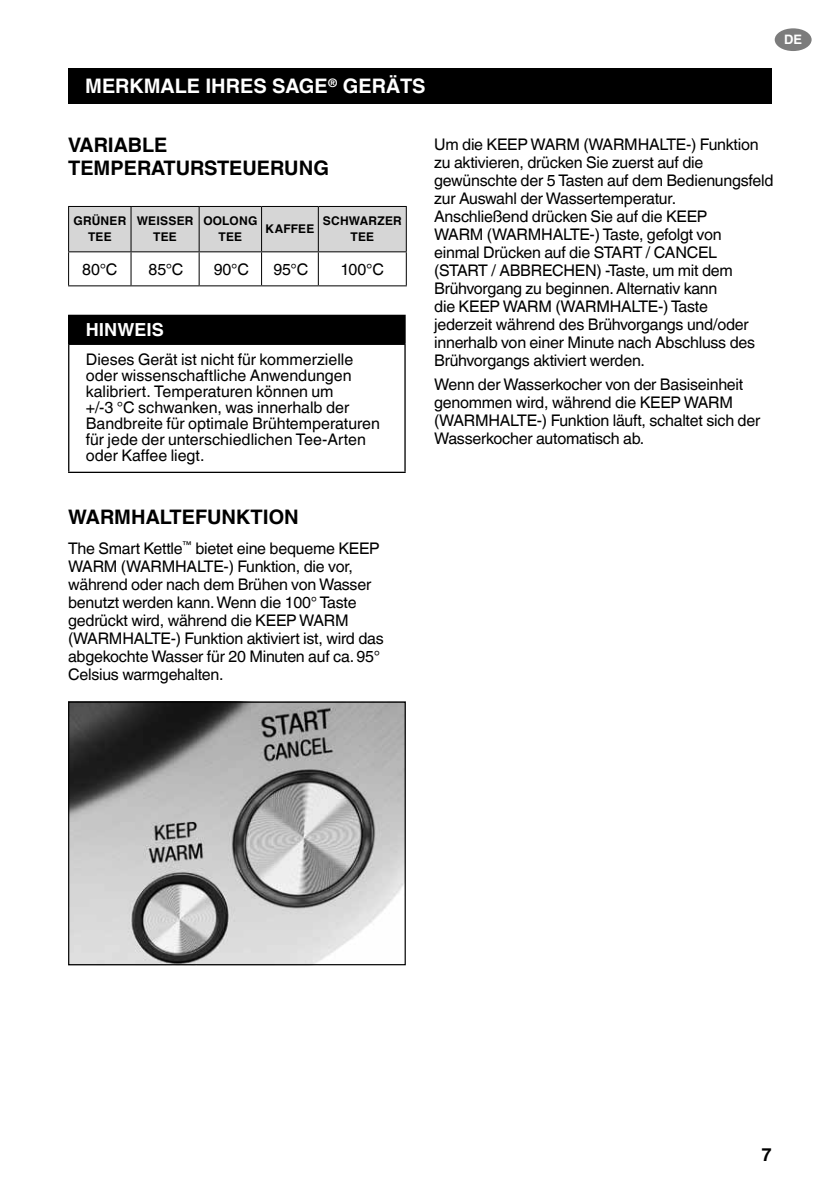
<style>
.page{position:relative;width:840px;height:1191px;background:#fff}
.page>*{position:absolute;margin:0;border:0;box-sizing:border-box;transform-origin:0 0}
.t1{font:700 20px/23px "Helvetica World";color:#000}
.t2{font:700 20px "Helvetica World";color:#fff}
.t3{font:700 18px "Helvetica World";color:#fff}
.t4{font:700 18px "Helvetica World";color:#000}
.t5{font:16px/18px "Helvetica World";letter-spacing:-.015em;color:#000}
.t6{font:700 13px "Helvetica World";color:#fff}
.t7{font:700 12px/16px "Helvetica World";letter-spacing:.015em;color:#000;text-align:center}
</style>
<div class="page">
<div style="left:774px;top:28px;width:37px;height:23px;background:#7c7c7c;border-radius:50%"></div>
<div style="left:68px;top:68px;width:703px;height:36px;background:#000"></div>
<svg style="left:69px;top:207px;width:336px;height:78px"></svg>
<hr style="left:68px;top:206px;width:63px;height:1px;background:#000">
<hr style="left:68px;top:207px;width:1px;height:44px;background:#000">
<hr style="left:131px;top:206px;width:68px;height:1px;background:#000">
<hr style="left:130px;top:207px;width:1px;height:44px;background:#000">
<hr style="left:199px;top:206px;width:62px;height:1px;background:#000">
<hr style="left:198px;top:207px;width:1px;height:44px;background:#000">
<hr style="left:261px;top:206px;width:57px;height:1px;background:#000">
<hr style="left:261px;top:207px;width:1px;height:44px;background:#000">
<hr style="left:318px;top:206px;width:88px;height:1px;background:#000">
<hr style="left:317px;top:207px;width:1px;height:44px;background:#000">
<hr style="left:405px;top:207px;width:1px;height:44px;background:#000">
<hr style="left:68px;top:251px;width:63px;height:1px;background:#000">
<hr style="left:68px;top:252px;width:1px;height:33px;background:#000">
<hr style="left:131px;top:251px;width:68px;height:1px;background:#000">
<hr style="left:130px;top:252px;width:1px;height:33px;background:#000">
<hr style="left:199px;top:251px;width:62px;height:1px;background:#000">
<hr style="left:198px;top:252px;width:1px;height:33px;background:#000">
<hr style="left:261px;top:251px;width:57px;height:1px;background:#000">
<hr style="left:261px;top:252px;width:1px;height:33px;background:#000">
<hr style="left:318px;top:251px;width:88px;height:1px;background:#000">
<hr style="left:317px;top:252px;width:1px;height:33px;background:#000">
<hr style="left:405px;top:252px;width:1px;height:33px;background:#000">
<hr style="left:68px;top:285px;width:63px;height:1px;background:#000">
<hr style="left:131px;top:285px;width:68px;height:1px;background:#000">
<hr style="left:199px;top:285px;width:62px;height:1px;background:#000">
<hr style="left:261px;top:285px;width:57px;height:1px;background:#000">
<hr style="left:318px;top:285px;width:88px;height:1px;background:#000">
<div style="left:69px;top:315px;width:336px;height:29px;background:#000"></div>
<svg style="left:68px;top:316px;width:1px;height:28px"></svg>
<hr style="left:68px;top:315px;width:337px;height:1px;background:#000">
<hr style="left:68px;top:345px;width:1px;height:127px;background:#000">
<hr style="left:404px;top:345px;width:1px;height:127px;background:#000">
<hr style="left:68px;top:472px;width:337px;height:1px;background:#000">
<hr style="left:68px;top:344px;width:337px;height:1px;background:#000">
<img style="left:70px;top:703px;width:333px;height:260px">
<div style="left:68px;top:701px;width:337px;height:264px;border:1px solid #000"></div>
<p class="t2" style="left:85px;top:75px;width:341px">MERKMALE IHRES SAGE<sup>®</sup> GERÄTS</p>
<p class="t6" style="left:783px;top:32px;width:20px">DE</p>
<p class="t1" style="left:68px;top:134px;width:262px">VARIABLE<br>TEMPERATURSTEUERUNG</p>
<p class="t7" style="left:73px;top:213px;width:54px">GRÜNER<br>TEE</p>
<p class="t7" style="left:137px;top:213px;width:58px">WEISSER<br>TEE</p>
<p class="t7" style="left:203px;top:213px;width:55px">OOLONG<br>TEE</p>
<p class="t7" style="left:265px;top:221px;width:50px">KAFFEE</p>
<p class="t7" style="left:323px;top:213px;width:80px">SCHWARZER<br>TEE</p>
<p class="t5" style="left:82px;top:260px;width:37px">80°C</p>
<p class="t5" style="left:148px;top:260px;width:36px">85°C</p>
<p class="t5" style="left:213px;top:260px;width:37px">90°C</p>
<p class="t5" style="left:273px;top:260px;width:36px">95°C</p>
<p class="t5" style="left:340px;top:260px;width:45px">100°C</p>
<p class="t3" style="left:86px;top:319px;width:79px">HINWEIS</p>
<p class="t5" style="left:86px;top:351px;width:295px;line-height:16px">Dieses Gerät ist nicht für kommerzielle oder wissenschaftliche Anwendungen kalibriert. Temperaturen können um<br>+/-3 °C schwanken, was innerhalb der Bandbreite für optimale Brühtemperaturen für jede der unterschiedlichen Tee-Arten oder Kaffee liegt.</p>
<p class="t5" style="left:434px;top:135px;width:340px">Um die KEEP WARM (WARMHALTE-) Funktion zu aktivieren, drücken Sie zuerst auf die gewünschte der 5 Tasten auf dem Bedienungsfeld zur Auswahl der Wassertemperatur.<br>Anschließend drücken Sie auf die KEEP<br>WARM (WARMHALTE-) Taste, gefolgt von<br>einmal Drücken auf die START / CANCEL (START / ABBRECHEN) -Taste, um mit dem Brühvorgang zu beginnen. Alternativ kann<br>die KEEP WARM (WARMHALTE-) Taste<br>jederzeit während des Brühvorgangs und/oder innerhalb von einer Minute nach Abschluss des Brühvorgangs aktiviert werden.</p>
<p class="t5" style="left:434px;top:375px;width:327px">Wenn der Wasserkocher von der Basiseinheit genommen wird, während die KEEP WARM (WARMHALTE-) Funktion läuft, schaltet sich der Wasserkocher automatisch ab.</p>
<p class="t1" style="left:68px;top:506px;width:232px">WARMHALTEFUNKTION</p>
<p class="t5" style="left:68px;top:539px;width:317px">The Smart Kettle<sup>™</sup> bietet eine bequeme KEEP WARM (WARMHALTE-) Funktion, die vor, während oder nach dem Brühen von Wasser benutzt werden kann. Wenn die 100° Taste gedrückt wird, während die KEEP WARM (WARMHALTE-) Funktion aktiviert ist, wird das abgekochte Wasser für 20 Minuten auf ca. 95° Celsius warmgehalten.</p>
<p class="t4" style="left:761px;top:1143px;width:12px">7</p>
</div>
